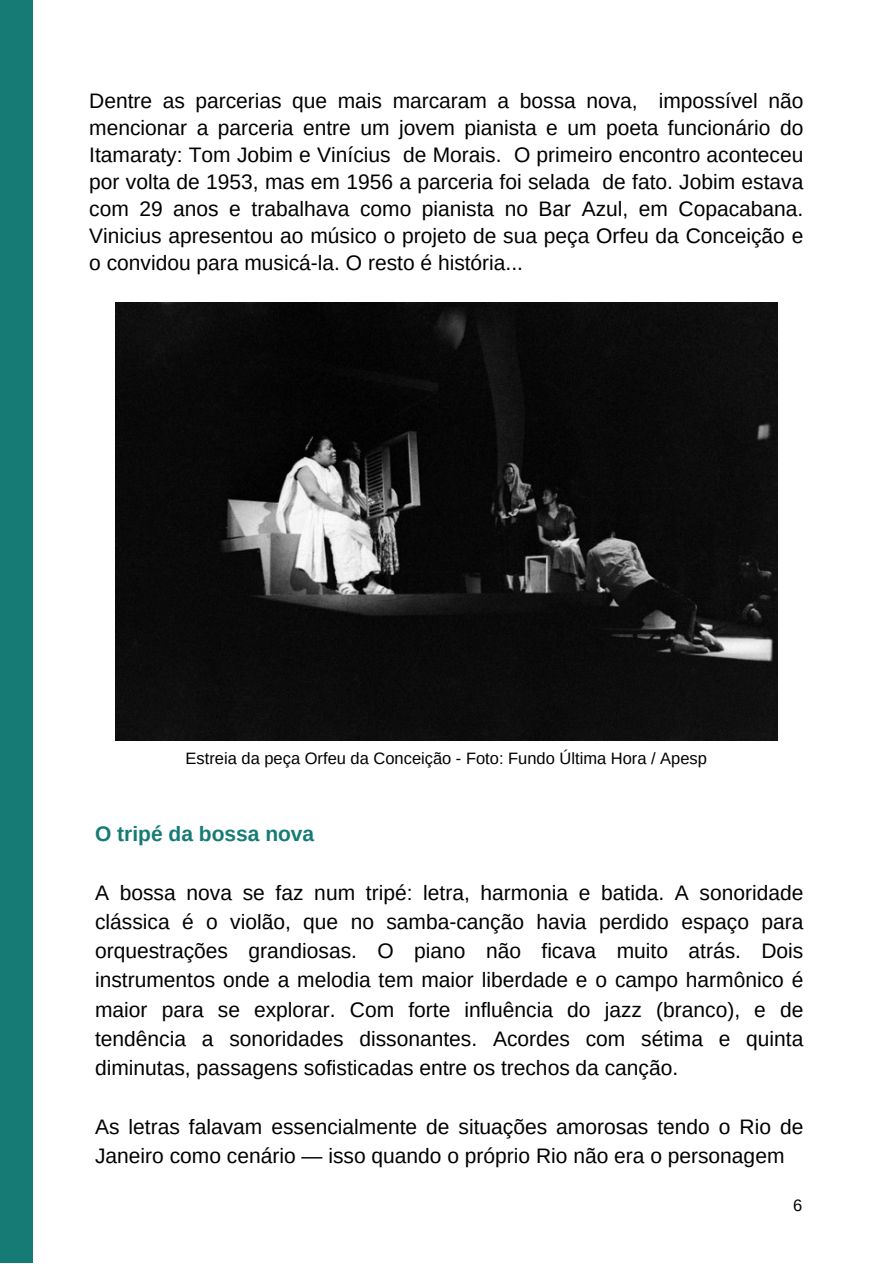
<style>
.page{position:relative;width:893px;height:1264px;background:#fff}
.page>*{position:absolute;margin:0;border:0;box-sizing:border-box;transform-origin:0 0}
.t1{font:21px/29.2px "Arimo";color:#000;text-align:justify}
.t2{font:700 21px "Arimo";color:#167b75}
.t3{font:16.5px "Arimo";color:#000}
</style>
<div class="page">
<div style="left:0;top:0;width:32px;height:1262px;background:#167b75"></div>
<img style="left:116px;top:303px;width:661px;height:437px">
<p class="t1" style="left:89px;top:88px;width:715px;line-height:27px">Dentre as parcerias que mais marcaram a bossa nova, impossível não mencionar a parceria entre um jovem pianista e um poeta funcionário do Itamaraty: Tom Jobim e Vinícius de Morais. O primeiro encontro aconteceu por volta de 1953, mas em 1956 a parceria foi selada de fato. Jobim estava com 29 anos e trabalhava como pianista no Bar Azul, em Copacabana.<br>Vinicius apresentou ao músico o projeto de sua peça Orfeu da Conceição e o convidou para musicá-la. O resto é história...</p>
<p class="t3" style="left:186px;top:749px;width:523px">Estreia da peça Orfeu da Conceição - Foto: Fundo Última Hora / Apesp</p>
<p class="t2" style="left:95px;top:822px;width:221px">O tripé da bossa nova</p>
<p class="t1" style="left:95px;top:877px;width:709px">A bossa nova se faz num tripé: letra, harmonia e batida. A sonoridade clássica é o violão, que no samba-canção havia perdido espaço para orquestrações grandiosas. O piano não ficava muito atrás. Dois instrumentos onde a melodia tem maior liberdade e o campo harmônico é maior para se explorar. Com forte influência do jazz (branco), e de tendência a sonoridades dissonantes. Acordes com sétima e quinta diminutas, passagens sofisticadas entre os trechos da canção.</p>
<p class="t1" style="left:95px;top:1111px;width:709px">As letras falavam essencialmente de situações amorosas tendo o Rio de<br>Janeiro como cenário — isso quando o próprio Rio não era o personagem</p>
<p class="t3" style="left:793px;top:1195px;width:11px">6</p>
</div>
